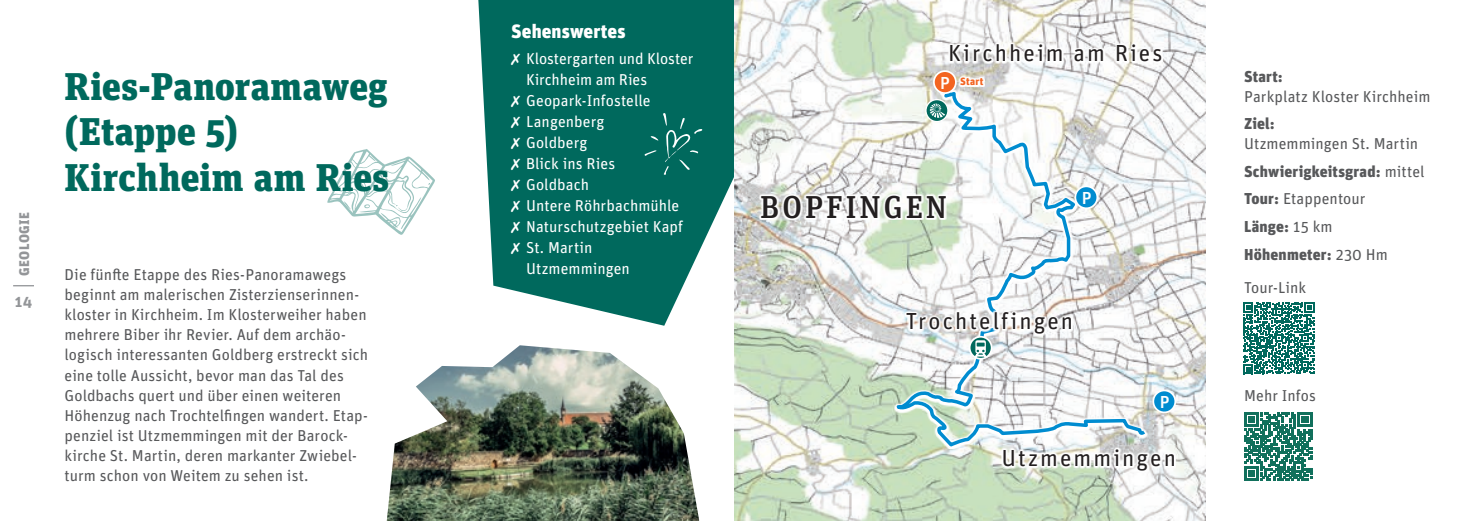
<style>
.page{position:relative;width:1469px;height:521px;background:#fff}
.page>*{position:absolute;margin:0;border:0;box-sizing:border-box;transform-origin:0 0}
.t1{font:900 38.5px/45.5px "Unit Slab Pro";letter-spacing:.005em;color:#00695d}
.t2{font:500 31.68px "Unit Slab Pro";letter-spacing:.1em;color:#231f20}
.t3{font:23.28px "Unit Pro";letter-spacing:.09em;color:#231f20}
.t4{font:900 19.25px "Unit Pro";letter-spacing:.005em;color:#fff}
.t5{font:500 17.32px "Unit Pro";color:#fff}
.t6{font:15.75px/20.1px "Unit Pro";letter-spacing:.005em;color:#57585a}
.t7{font:15.75px "Unit Pro";letter-spacing:.005em;color:#fff}
.t8{font:900 15.75px "Unit Pro";letter-spacing:.01em;color:#57585a}
.t9{font:700 15.75px "Unit Pro";color:#939598}
.t10{font:900 14px "Unit Pro";letter-spacing:.025em;color:#939598}
.t11{font:900 10.5px "Unit Pro";letter-spacing:.025em;color:#f36421}
.s1{font-weight:900}
</style>
<div class="page">
<svg style="left:13px;top:285px;width:21px;height:1px"></svg>
<svg style="left:478px;top:0;width:256px;height:326px;background:#247e74"></svg>
<img style="left:387px;top:345px;width:312px;height:176px">
<svg style="left:1244px;top:412px;width:68px;height:68px"></svg>
<svg style="left:1243px;top:302px;width:71px;height:72px"></svg>
<img style="left:734px;top:0;width:471px;height:521px">
<svg style="left:894px;top:82px;width:254px;height:371px"></svg>
<svg style="left:759px;top:193px;width:189px;height:27px"></svg>
<svg style="left:948px;top:43px;width:215px;height:21px"></svg>
<svg style="left:904px;top:310px;width:169px;height:26px"></svg>
<svg style="left:1001px;top:447px;width:175px;height:25px"></svg>
<svg style="left:327px;top:149px;width:108px;height:86px"></svg>
<svg style="left:644px;top:113px;width:58px;height:62px;background:#127368"></svg>
<div style="left:1074px;top:185px;width:24px;height:24px;background:#008cd0;border:2px solid #fff;border-radius:50%"></div>
<div style="left:933px;top:70px;width:23px;height:24px;background:#f36421;border:2px solid #fff;border-radius:50%"></div>
<div style="left:1152px;top:389px;width:24px;height:24px;background:#008cd0;border:2px solid #fff;border-radius:50%"></div>
<svg style="left:968px;top:336px;width:24px;height:24px"></svg>
<svg style="left:972px;top:340px;width:16px;height:20px"></svg>
<svg style="left:925px;top:99px;width:23px;height:23px"></svg>
<svg style="left:929px;top:103px;width:16px;height:15px"></svg>
<div style="left:958px;top:76px;width:27px;height:11px;background:#fff"></div>
<p class="t10" style="left:14px;top:276px;width:65px;rotate:-90deg">GEOLOGIE</p>
<p class="t9" style="left:15px;top:290px;width:19px">14</p>
<h1 class="t1" style="left:64px;top:61px;width:326px">Ries-Panoramaweg (Etappe 5)<br>Kirchheim am Ries</h1>
<p class="t6" style="left:64px;top:264px;width:305px">Die fünfte Etappe des Ries-Panoramawegs beginnt am malerischen Zisterzienserinnen&shy;kloster in Kirchheim. Im Klosterweiher haben mehrere Biber ihr Revier. Auf dem archäo&shy;logisch interessanten Goldberg erstreckt sich eine tolle Aussicht, bevor man das Tal des Goldbachs quert und über einen weiteren Höhenzug nach Trochtelfingen wandert. Etap&shy;penziel ist Utzmemmingen mit der Barock&shy;kirche St. Martin, deren markanter Zwiebel&shy;turm schon von Weitem zu sehen ist.</p>
<p class="t4" style="left:511px;top:17px;width:116px">Sehenswertes</p>
<p class="t7" style="left:511px;top:48px;width:184px">✗ Klostergarten und Kloster</p>
<p class="t7" style="left:526px;top:69px;width:123px">Kirchheim am Ries</p>
<p class="t7" style="left:511px;top:90px;width:141px">✗ Geopark-Infostelle</p>
<p class="t7" style="left:511px;top:111px;width:95px">✗ Langenberg</p>
<p class="t7" style="left:511px;top:132px;width:78px">✗ Goldberg</p>
<p class="t7" style="left:511px;top:153px;width:106px">✗ Blick ins Ries</p>
<p class="t7" style="left:511px;top:174px;width:79px">✗ Goldbach</p>
<p class="t7" style="left:511px;top:195px;width:170px">✗ Untere Röhrbachmühle</p>
<p class="t7" style="left:511px;top:216px;width:173px">✗ Naturschutzgebiet Kapf</p>
<p class="t7" style="left:511px;top:237px;width:83px">✗ St. Martin</p>
<p class="t7" style="left:526px;top:258px;width:105px">Utzmemmingen</p>
<h3 class="t3" style="left:948px;top:37px;width:216px">Kirchheim am Ries</h3>
<p class="t5" style="left:940px;top:70px;width:11px">P</p>
<p class="t11" style="left:960px;top:73px;width:24px">Start</p>
<h2 class="t2" style="left:760px;top:184px;width:188px">BOPFINGEN</h2>
<p class="t5" style="left:1081px;top:185px;width:11px">P</p>
<h3 class="t3" style="left:905px;top:305px;width:169px">Trochtelfingen</h3>
<p class="t5" style="left:1159px;top:389px;width:11px">P</p>
<h3 class="t3" style="left:1001px;top:441px;width:176px">Utzmemmingen</h3>
<p class="t8" style="left:1244px;top:64px;width:40px">Start:</p>
<p class="t6" style="left:1244px;top:85px;width:188px">Parkplatz Kloster Kirchheim</p>
<p class="t8" style="left:1244px;top:112px;width:32px">Ziel:</p>
<p class="t6" style="left:1244px;top:129px;width:182px;line-height:27.7px">Utzmemmingen St. Martin<br><span class="s1">Schwierigkeitsgrad:</span> mittel<br><span class="s1">Tour:</span> Etappentour<br><span class="s1">Länge:</span> 15 km<br><span class="s1">Höhenmeter:</span> 230 Hm</p>
<p class="t6" style="left:1244px;top:276px;width:63px">Tour-Link</p>
<p class="t6" style="left:1244px;top:385px;width:73px">Mehr Infos</p>
</div>
